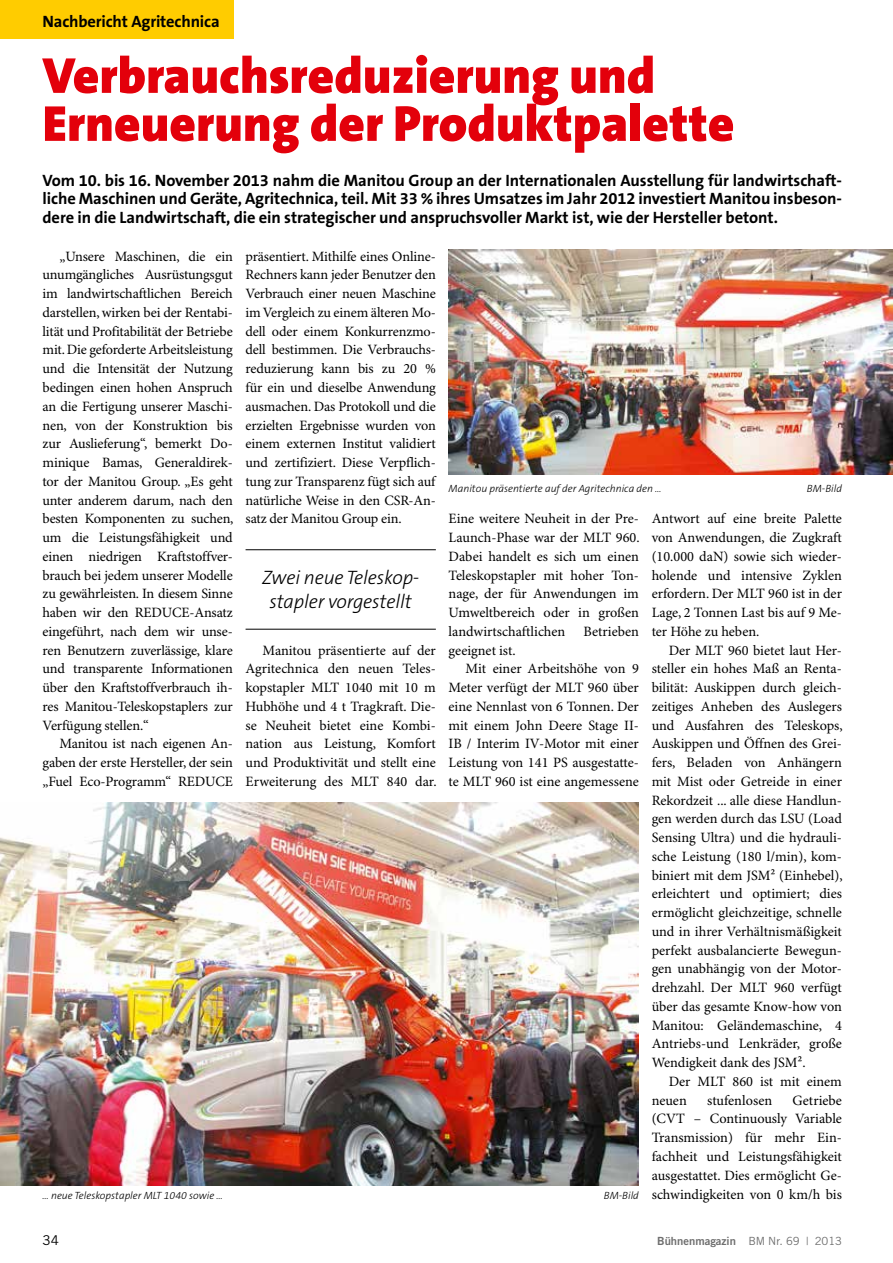
<style>
.page{position:relative;width:893px;height:1263px;background:#fff}
.page>*{position:absolute;margin:0;border:0;box-sizing:border-box;transform-origin:0 0}
.t1{font:900 51px/48px "The Sans B9";color:#e3000b}
.t2{font:italic 300 19.5px/23.4px "The Sans B3";letter-spacing:-.01em;color:#000;text-align:center}
.t3{font:700 16.5px/18.8px "The Sans B7";letter-spacing:-.005em;color:#000;text-align:justify}
.t4{font:14.25px/18.8px "Minion Pro";letter-spacing:-.005em;color:#000;text-align:justify}
.t5{font:13.5px "Trade Gothic";color:#000}
.t6{font:11.25px "Trade Gothic Bold Two";color:#6e6e6e}
.t7{font:italic 300 10.5px "The Sans B3";color:#000}
.s1{font-family:"Trade Gothic"}
</style>
<div class="page">
<div style="left:0;top:0;width:234px;height:39px;background:#fc0"></div>
<hr style="left:246px;top:549px;width:190px;height:1px;background:#000">
<hr style="left:246px;top:629px;width:190px;height:1px;background:#000">
<img style="left:449px;top:249px;width:444px;height:226px">
<img style="left:0;top:803px;width:639px;height:382px">
<p class="t3" style="left:43px;top:13px;width:179px">Nachbericht Agritechnica</p>
<h1 class="t1" style="left:43px;top:53px;width:693px">Verbrauchsreduzierung und<br>Erneuerung der Produktpalette</h1>
<p class="t3" style="left:43px;top:171px;width:801px">Vom 10. bis 16. November 2013 nahm die Manitou Group an der Internationalen Ausstellung für landwirtschaft&shy;liche Maschinen und Geräte, Agritechnica, teil. Mit 33 % ihres Umsatzes im Jahr 2012 investiert Manitou insbeson&shy;dere in die Landwirtschaft, die ein strategischer und anspruchsvoller Markt ist, wie der Hersteller betont.</p>
<p class="t4" style="left:43px;top:247px;width:193px;text-indent:17px">„Unsere Maschinen, die ein unumgängliches Ausrüstungsgut im landwirtschaftlichen Bereich darstellen, wirken bei der Rentabi&shy;lität und Profitabilität der Betriebe mit. Die geforderte Arbeitsleistung und die Intensität der Nutzung bedingen einen hohen Anspruch an die Fertigung unserer Maschi&shy;nen, von der Konstruktion bis zur Auslieferung“, bemerkt Do&shy;minique Bamas, Generaldirek&shy;tor der Manitou Group. „Es geht unter anderem darum, nach den besten Komponenten zu suchen, um die Leistungsfähigkeit und einen niedrigen Kraftstoffver&shy;brauch bei jedem unserer Modelle zu gewährleisten. In diesem Sinne haben wir den REDUCE-Ansatz eingeführt, nach dem wir unse&shy;ren Benutzern zuverlässige, klare und transparente Informationen über den Kraftstoffverbrauch ih&shy;res Manitou-Teleskopstaplers zur Verfügung stellen.“</p>
<p class="t4" style="left:43px;top:735px;width:192px;text-indent:17px">Manitou ist nach eigenen An&shy;gaben der erste Hersteller, der sein „Fuel Eco-Programm“ REDUCE</p>
<p class="t4" style="left:246px;top:247px;width:192px">präsentiert. Mithilfe eines Online-Rechners kann jeder Benutzer den Verbrauch einer neuen Maschine im Vergleich zu einem älteren Mo&shy;dell oder einem Konkurrenzmo&shy;dell bestimmen. Die Verbrauchs&shy;reduzierung kann bis zu 20 % für ein und dieselbe Anwendung ausmachen. Das Protokoll und die erzielten Ergebnisse wurden von einem externen Institut validiert und zertifiziert. Diese Verpflich&shy;tung zur Transparenz fügt sich auf natürliche Weise in den CSR-An&shy;satz der Manitou Group ein.</p>
<p class="t7" style="left:449px;top:483px;width:214px">Manitou präsentierte auf der Agritechnica den …</p>
<p class="t7" style="left:807px;top:483px;width:37px">BM-Bild</p>
<p class="t4" style="left:449px;top:510px;width:193px">Eine weitere Neuheit in der Pre-Launch-Phase war der MLT 960.<br>Dabei handelt es sich um einen Teleskopstapler mit hoher Ton&shy;nage, der für Anwendungen im Umweltbereich oder in großen landwirtschaftlichen</p>
<p class="t4" style="left:652px;top:510px;width:192px">Antwort auf eine breite Palette von Anwendungen, die Zugkraft (10.000 daN) sowie sich wieder&shy;holende und intensive Zyklen erfordern. Der MLT 960 ist in der Lage, 2 Tonnen Last bis auf 9 Me&shy;ter Höhe zu heben.</p>
<p class="t4" style="left:652px;top:641px;width:193px;text-indent:17px">Der MLT 960 bietet laut Her&shy;steller ein hohes Maß an Renta&shy;bilität: Auskippen durch gleich&shy;zeitiges Anheben des Auslegers und Ausfahren des Teleskops, Auskippen und Öffnen des Grei&shy;fers, Beladen von Anhängern mit Mist oder Getreide in einer Rekordzeit ... alle diese Handlun&shy;gen werden durch das LSU (Load Sensing Ultra) und die hydrauli&shy;sche Leistung (180 l/min), kom&shy;biniert mit dem JSM² (Einhebel), erleichtert und optimiert; dies ermöglicht gleichzeitige, schnelle und in ihrer Verhältnismäßigkeit perfekt ausbalancierte Bewegun&shy;gen unabhängig von der Motor&shy;drehzahl. Der MLT 960 verfügt über das gesamte Know-how von Manitou: Geländemaschine, 4<br>Antriebs-und Lenkräder, große Wendigkeit dank des JSM².</p>
<p class="t4" style="left:652px;top:1072px;width:192px;text-indent:17px">Der MLT 860 ist mit einem neuen</p>
<h2 class="t2" style="left:262px;top:567px;width:159px">Zwei neue Teleskop&shy;stapler vorgestellt</h2>
<p class="t4" style="left:246px;top:641px;width:193px;text-indent:17px">Manitou präsentierte auf der Agritechnica den neuen Teles&shy;kopstapler MLT 1040 mit 10 m Hubhöhe und 4 t Tragkraft. Die&shy;se Neuheit bietet eine Kombi&shy;nation aus Leistung, Komfort und Produktivität und stellt eine Erweiterung des MLT 840 dar.</p>
<p class="t4" style="left:583px;top:622px;width:57px">Betrieben</p>
<p class="t4" style="left:449px;top:641px;width:69px">geeignet ist.</p>
<p class="t4" style="left:466px;top:660px;width:175px">Mit einer Arbeitshöhe von 9</p>
<p class="t4" style="left:449px;top:679px;width:192px">Meter verfügt der MLT 960 über</p>
<p class="t4" style="left:449px;top:697px;width:192px">eine Nennlast von 6 Tonnen. Der</p>
<p class="t4" style="left:449px;top:716px;width:192px">mit einem John Deere Stage II-</p>
<p class="t4" style="left:449px;top:735px;width:192px">IB / Interim IV-Motor mit einer</p>
<p class="t4" style="left:449px;top:754px;width:192px">Leistung von 141 PS ausgestatte-</p>
<p class="t4" style="left:449px;top:772px;width:192px">te MLT 960 ist eine angemessene</p>
<p class="t4" style="left:652px;top:1091px;width:192px;text-indent:141px">Getriebe (CVT – Continuously Variable Transmission) für mehr Ein&shy;fachheit und Leistungsfähigkeit ausgestattet. Dies ermöglicht Ge&shy;schwindigkeiten von 0 km/h bis</p>
<p class="t4" style="left:707px;top:1091px;width:66px">stufenlosen</p>
<p class="t7" style="left:43px;top:1190px;width:182px">… neue Teleskopstapler MLT 1040 sowie …</p>
<p class="t7" style="left:604px;top:1190px;width:37px">BM-Bild</p>
<p class="t5" style="left:43px;top:1232px;width:18px">34</p>
<p class="t6" style="left:657px;top:1234px;width:186px">Bühnenmagazin <span class="s1">BM Nr. 69 | 2013</span></p>
</div>
